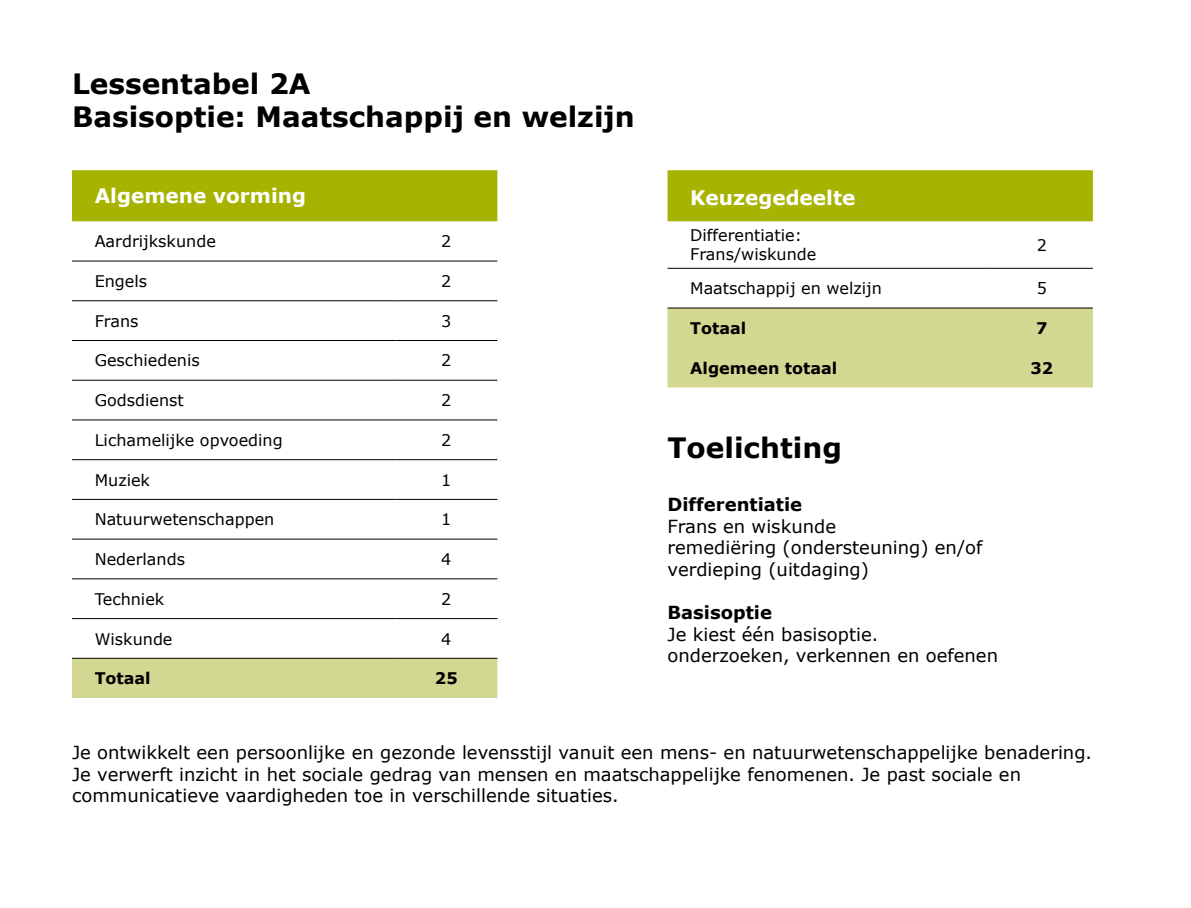
<style>
.page{position:relative;width:1191px;height:908px;background:#fff}
.page>*{position:absolute;margin:0;border:0;box-sizing:border-box;transform-origin:0 0}
.t1{font:700 28px/33.6px "Verdana";color:#000}
.t2{font:700 20px "Verdana";color:#fff}
.t3{font:18px/21.6px "Verdana";color:#000}
.t4{font:700 18px "Verdana";color:#000}
.t5{font:16px/19.2px "Verdana";color:#000}
.t6{font:700 16px "Verdana";color:#000}
</style>
<div class="page">
<div style="left:72px;top:170px;width:425px;height:51px;background:#a6b300"></div>
<div style="left:72px;top:658px;width:425px;height:39px;background:#d2d791"></div>
<hr style="left:72px;top:260px;width:323px;height:1px;background:#000">
<hr style="left:395px;top:260px;width:102px;height:1px;background:#000">
<hr style="left:72px;top:300px;width:323px;height:1px;background:#000">
<hr style="left:395px;top:300px;width:102px;height:1px;background:#000">
<hr style="left:72px;top:340px;width:323px;height:1px;background:#000">
<hr style="left:395px;top:340px;width:102px;height:1px;background:#000">
<hr style="left:72px;top:379px;width:323px;height:1px;background:#000">
<hr style="left:395px;top:379px;width:102px;height:1px;background:#000">
<hr style="left:72px;top:419px;width:323px;height:1px;background:#000">
<hr style="left:395px;top:419px;width:102px;height:1px;background:#000">
<hr style="left:72px;top:459px;width:323px;height:1px;background:#000">
<hr style="left:395px;top:459px;width:102px;height:1px;background:#000">
<hr style="left:72px;top:498px;width:323px;height:1px;background:#000">
<hr style="left:395px;top:498px;width:102px;height:1px;background:#000">
<hr style="left:72px;top:538px;width:323px;height:1px;background:#000">
<hr style="left:395px;top:538px;width:102px;height:1px;background:#000">
<hr style="left:72px;top:578px;width:323px;height:1px;background:#000">
<hr style="left:395px;top:578px;width:102px;height:1px;background:#000">
<hr style="left:72px;top:617px;width:323px;height:1px;background:#000">
<hr style="left:395px;top:617px;width:102px;height:1px;background:#000">
<hr style="left:72px;top:657px;width:323px;height:1px;background:#000">
<hr style="left:395px;top:657px;width:102px;height:1px;background:#000">
<div style="left:667px;top:170px;width:425px;height:51px;background:#a6b300"></div>
<div style="left:667px;top:308px;width:425px;height:79px;background:#d2d791"></div>
<hr style="left:667px;top:268px;width:323px;height:1px;background:#000">
<hr style="left:990px;top:268px;width:102px;height:1px;background:#000">
<hr style="left:667px;top:307px;width:323px;height:1px;background:#000">
<hr style="left:990px;top:307px;width:102px;height:1px;background:#000">
<h1 class="t1" style="left:72px;top:67px;width:564px">Lessentabel 2A<br>Basisoptie: Maatschappij en welzijn</h1>
<p class="t2" style="left:95px;top:183px;width:213px">Algemene vorming</p>
<p class="t5" style="left:95px;top:232px;width:123px">Aardrijkskunde</p>
<p class="t5" style="left:441px;top:232px;width:12px">2</p>
<p class="t5" style="left:95px;top:272px;width:54px">Engels</p>
<p class="t5" style="left:441px;top:272px;width:12px">2</p>
<p class="t5" style="left:95px;top:311px;width:45px">Frans</p>
<p class="t5" style="left:441px;top:311px;width:12px">3</p>
<p class="t5" style="left:95px;top:351px;width:107px">Geschiedenis</p>
<p class="t5" style="left:441px;top:351px;width:12px">2</p>
<p class="t5" style="left:95px;top:391px;width:91px">Godsdienst</p>
<p class="t5" style="left:441px;top:391px;width:12px">2</p>
<p class="t5" style="left:95px;top:430px;width:189px">Lichamelijke opvoeding</p>
<p class="t5" style="left:441px;top:430px;width:12px">2</p>
<p class="t5" style="left:95px;top:470px;width:57px">Muziek</p>
<p class="t5" style="left:441px;top:470px;width:12px">1</p>
<p class="t5" style="left:95px;top:510px;width:181px">Natuurwetenschappen</p>
<p class="t5" style="left:441px;top:510px;width:12px">1</p>
<p class="t5" style="left:95px;top:549px;width:92px">Nederlands</p>
<p class="t5" style="left:441px;top:549px;width:12px">4</p>
<p class="t5" style="left:95px;top:589px;width:71px">Techniek</p>
<p class="t5" style="left:441px;top:589px;width:12px">2</p>
<p class="t5" style="left:95px;top:629px;width:79px">Wiskunde</p>
<p class="t5" style="left:441px;top:629px;width:12px">4</p>
<p class="t6" style="left:95px;top:667px;width:58px">Totaal</p>
<p class="t6" style="left:435px;top:667px;width:24px">25</p>
<p class="t2" style="left:690px;top:184px;width:167px">Keuzegedeelte</p>
<p class="t5" style="left:690px;top:226px;width:128px">Differentiatie:<br>Frans/wiskunde</p>
<p class="t5" style="left:1036px;top:235px;width:12px">2</p>
<p class="t5" style="left:690px;top:279px;width:193px">Maatschappij en welzijn</p>
<p class="t5" style="left:1036px;top:279px;width:12px">5</p>
<p class="t6" style="left:690px;top:317px;width:58px">Totaal</p>
<p class="t6" style="left:1036px;top:317px;width:13px">7</p>
<p class="t6" style="left:690px;top:357px;width:149px">Algemeen totaal</p>
<p class="t6" style="left:1030px;top:357px;width:24px">32</p>
<h1 class="t1" style="left:667px;top:431px;width:176px">Toelichting</h1>
<p class="t4" style="left:667px;top:492px;width:136px">Differentiatie</p>
<p class="t3" style="left:667px;top:515px;width:316px">Frans en wiskunde<br>remediëring (ondersteuning) en/of verdieping (uitdaging)</p>
<p class="t4" style="left:667px;top:600px;width:106px">Basisoptie</p>
<p class="t3" style="left:667px;top:623px;width:332px">Je kiest één basisoptie. onderzoeken, verkennen en oefenen</p>
<p class="t3" style="left:72px;top:741px;width:1021px">Je ontwikkelt een persoonlijke en gezonde levensstijl vanuit een mens- en natuurwetenschappelijke benadering.<br>Je verwerft inzicht in het sociale gedrag van mensen en maatschappelijke fenomenen. Je past sociale en communicatieve vaardigheden toe in verschillende situaties.</p>
</div>
